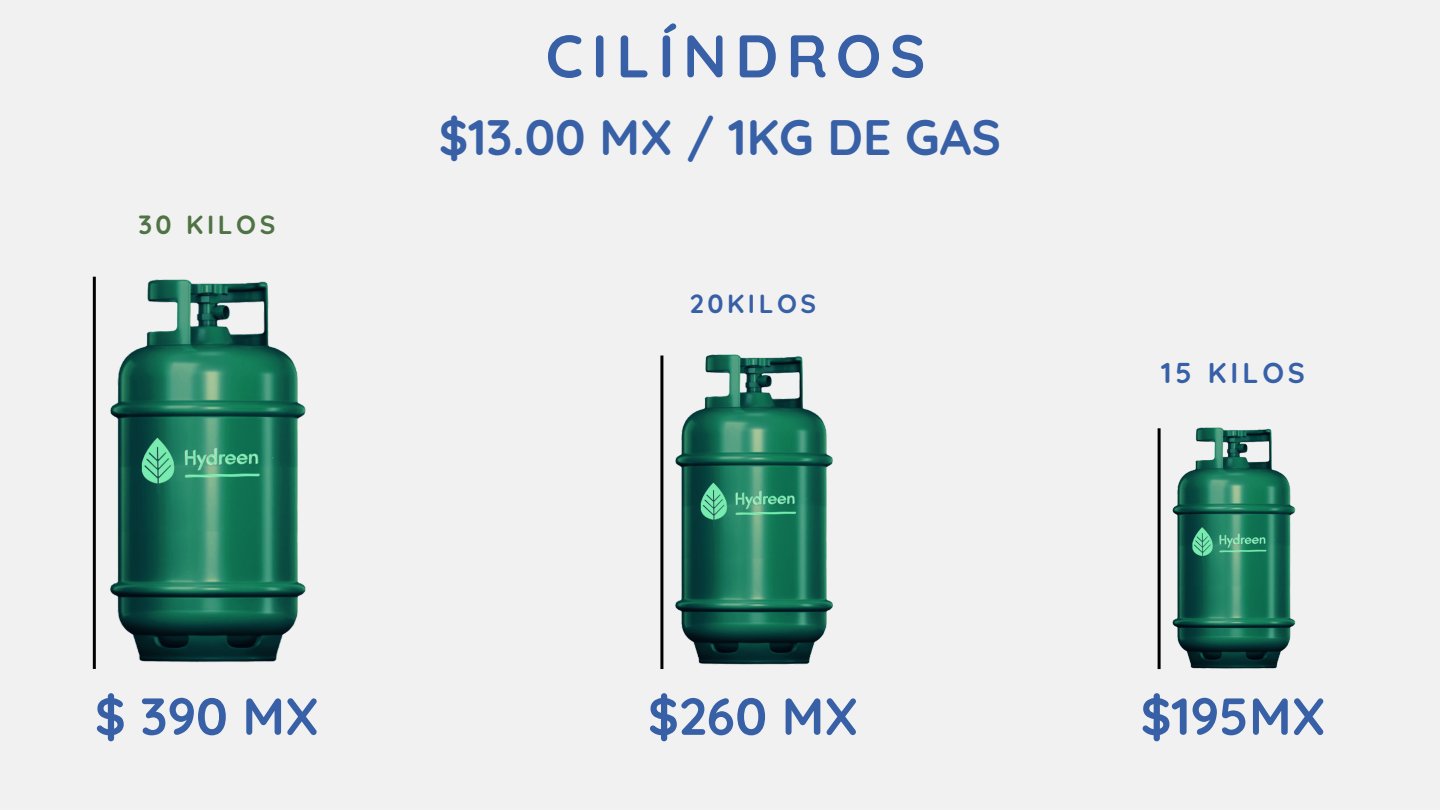
<style>
.page{position:relative;width:1440px;height:810px;background:#f1f1f1}
.page>*{position:absolute;margin:0;border:0;box-sizing:border-box;transform-origin:0 0}
.t1{font:700 60px "Quicksand";letter-spacing:.135em;color:#3760a7}
.t2{font:700 52px "Quicksand";color:#3760a7}
.t3{font:700 49.6px "Quicksand";color:#3760a7}
.t4{font:700 28.6px "Quicksand";letter-spacing:.135em;color:#3760a7}
.t5{font:700 26.2px "Quicksand";letter-spacing:.135em;color:#3760a7}
.t6{font:700 26.2px "Quicksand";letter-spacing:.135em;color:#4f7344}
</style>
<div class="page">
<hr style="left:93px;top:277px;width:3px;height:392px;background:#000">
<hr style="left:660px;top:356px;width:3px;height:313px;background:#000">
<hr style="left:1158px;top:428px;width:3px;height:241px;background:#000">
<img style="left:110px;top:279px;width:196px;height:383px">
<img style="left:663px;top:354px;width:170px;height:315px">
<img style="left:1172px;top:427px;width:124px;height:242px">
<p class="t6" style="left:138px;top:208px;width:139px">30 KILOS</p>
<p class="t2" style="left:95px;top:683px;width:226px">$ 390 MX</p>
<p class="t1" style="left:546px;top:17px;width:381px">CILÍNDROS</p>
<p class="t3" style="left:439px;top:106px;width:564px">$13.00 MX / 1KG DE GAS</p>
<p class="t5" style="left:690px;top:287px;width:128px">20KILOS</p>
<p class="t4" style="left:1161px;top:354px;width:145px">15 KILOS</p>
<p class="t2" style="left:648px;top:683px;width:212px">$260 MX</p>
<p class="t2" style="left:1141px;top:683px;width:187px">$195MX</p>
</div>
